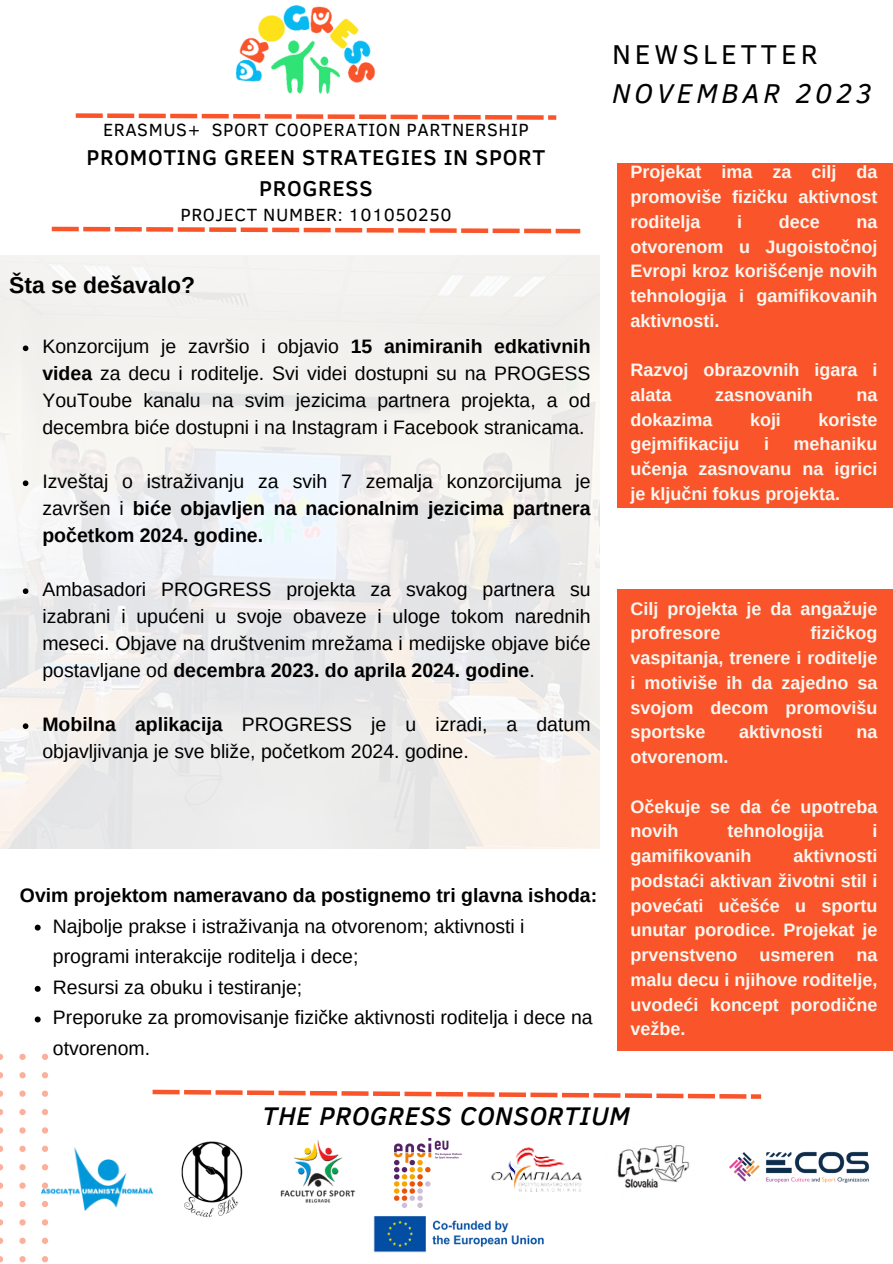
<style>
.page{position:relative;width:893px;height:1264px;background:#fff}
.page>*{position:absolute;margin:0;border:0;box-sizing:border-box;transform-origin:0 0}
.t1{font:italic 27.9px "Clear Sans";letter-spacing:.14em;color:#000}
.t2{font:27.9px "Clear Sans";letter-spacing:.14em;color:#000}
.t3{font:italic 500 26.25px "Clear Sans";letter-spacing:.03em;color:#000}
.t4{font:700 22.95px "Arimo";color:#000}
.t5{font:500 22.05px "Clear Sans";letter-spacing:.03em;color:#000}
.t6{font:19.5px/27px "Arimo";color:#000;text-align:justify}
.t7{font:700 19.5px/27px "Arimo";color:#000;text-align:justify}
.t8{font:19.35px/30.6px "Arimo";color:#000}
.t9{font:700 19.35px "Arimo";color:#000}
.t10{font:18.15px "Clear Sans";letter-spacing:.03em;color:#000}
.t11{font:700 18px/24.8px "Arimo";color:#faf7f0;text-align:justify}
.s1{font-weight:700}
.s2{font-weight:400}
</style>
<div class="page">
<div style="left:617px;top:163px;width:275px;height:344px;background:#f9542a"></div>
<img style="left:235px;top:5px;width:140px;height:89px">
<svg style="left:0;top:1053px;width:3px;height:6px"></svg>
<svg style="left:19px;top:1053px;width:7px;height:6px"></svg>
<svg style="left:42px;top:1053px;width:6px;height:6px"></svg>
<svg style="left:0;top:1072px;width:3px;height:6px"></svg>
<svg style="left:19px;top:1072px;width:7px;height:6px"></svg>
<svg style="left:42px;top:1072px;width:6px;height:6px"></svg>
<svg style="left:0;top:1090px;width:3px;height:6px"></svg>
<svg style="left:19px;top:1090px;width:7px;height:6px"></svg>
<svg style="left:42px;top:1090px;width:6px;height:6px"></svg>
<svg style="left:0;top:1109px;width:3px;height:6px"></svg>
<svg style="left:19px;top:1109px;width:7px;height:6px"></svg>
<svg style="left:42px;top:1109px;width:6px;height:6px"></svg>
<svg style="left:0;top:1127px;width:3px;height:6px"></svg>
<svg style="left:19px;top:1127px;width:7px;height:6px"></svg>
<svg style="left:42px;top:1127px;width:6px;height:6px"></svg>
<svg style="left:0;top:1145px;width:3px;height:6px"></svg>
<svg style="left:19px;top:1145px;width:7px;height:6px"></svg>
<svg style="left:0;top:1164px;width:3px;height:6px"></svg>
<svg style="left:19px;top:1164px;width:7px;height:6px"></svg>
<svg style="left:0;top:1182px;width:3px;height:6px"></svg>
<svg style="left:19px;top:1182px;width:7px;height:6px"></svg>
<svg style="left:0;top:1201px;width:3px;height:6px"></svg>
<svg style="left:19px;top:1201px;width:7px;height:6px"></svg>
<svg style="left:0;top:1219px;width:3px;height:6px"></svg>
<svg style="left:19px;top:1219px;width:7px;height:6px"></svg>
<svg style="left:42px;top:1219px;width:6px;height:6px"></svg>
<svg style="left:0;top:1237px;width:3px;height:6px"></svg>
<svg style="left:19px;top:1237px;width:7px;height:6px"></svg>
<svg style="left:42px;top:1237px;width:6px;height:6px"></svg>
<svg style="left:0;top:1256px;width:3px;height:6px"></svg>
<svg style="left:19px;top:1256px;width:7px;height:6px"></svg>
<svg style="left:42px;top:1256px;width:6px;height:6px"></svg>
<svg style="left:76px;top:113px;width:480px;height:7px"></svg>
<svg style="left:52px;top:227px;width:528px;height:6px"></svg>
<img style="left:280px;top:1140px;width:76px;height:63px">
<img style="left:181px;top:1141px;width:62px;height:77px">
<img style="left:42px;top:1146px;width:110px;height:63px">
<img style="left:729px;top:1151px;width:141px;height:32px">
<img style="left:395px;top:1138px;width:66px;height:69px">
<img style="left:617px;top:1145px;width:73px;height:43px">
<div style="left:617px;top:589px;width:275px;height:461px;background:#f9542a"></div>
<svg style="left:152px;top:1089px;width:609px;height:9px"></svg>
<img style="left:373px;top:1216px;width:171px;height:36px">
<img style="left:487px;top:1147px;width:95px;height:72px">
<svg style="left:23px;top:345px;width:5px;height:6px"></svg>
<svg style="left:23px;top:480px;width:5px;height:6px"></svg>
<svg style="left:23px;top:588px;width:5px;height:6px"></svg>
<svg style="left:23px;top:723px;width:5px;height:6px"></svg>
<svg style="left:35px;top:924px;width:6px;height:6px"></svg>
<svg style="left:35px;top:985px;width:6px;height:6px"></svg>
<svg style="left:35px;top:1016px;width:6px;height:6px"></svg>
<p class="t10" style="left:103px;top:116px;width:427px">ERASMUS+ SPORT COOPERATION PARTNERSHIP</p>
<p class="t5" style="left:86px;top:141px;width:460px">PROMOTING GREEN STRATEGIES IN SPORT</p>
<p class="t5" style="left:259px;top:172px;width:115px">PROGRESS</p>
<p class="t10" style="left:180px;top:202px;width:273px">PROJECT NUMBER: 101050250</p>
<p class="t4" style="left:9px;top:272px;width:187px">Šta se dešavalo?</p>
<p class="t6" style="left:42px;top:333px;width:549px">Konzorcijum je završio i objavio <span class="s1">15 animiranih edkativnih videa</span> za decu i roditelje. Svi videi dostupni su na PROGESS YouToube kanalu na svim jezicima partnera projekta, a od decembra biće dostupni i na Instagram i Facebook stranicama.</p>
<p class="t7" style="left:42px;top:468px;width:549px"><span class="s2">Izveštaj o istraživanju za svih 7 zemalja konzorcijuma je završen i</span> biće objavljen na nacionalnim jezicima partnera početkom 2024. godine.</p>
<p class="t6" style="left:42px;top:576px;width:549px">Ambasadori PROGRESS projekta za svakog partnera su izabrani i upućeni u svoje obaveze i uloge tokom narednih meseci. Objave na društvenim mrežama i medijske objave biće postavljane od <span class="s1">decembra 2023. do aprila 2024. godine</span>.</p>
<p class="t6" style="left:42px;top:711px;width:549px"><span class="s1">Mobilna aplikacija</span> PROGRESS je u izradi, a datum objavljivanja je sve bliže, početkom 2024. godine.</p>
<p class="t9" style="left:20px;top:884px;width:578px">Ovim projektom nameravano da postignemo tri glavna ishoda:</p>
<p class="t8" style="left:53px;top:910px;width:473px">Najbolje prakse i istraživanja na otvorenom; aktivnosti i programi interakcije roditelja i dece;</p>
<p class="t8" style="left:53px;top:971px;width:251px">Resursi za obuku i testiranje;</p>
<p class="t8" style="left:53px;top:1002px;width:541px">Preporuke za promovisanje fizičke aktivnosti roditelja i dece na otvorenom.</p>
<p class="t2" style="left:612px;top:34px;width:207px">NEWSLETTER</p>
<p class="t1" style="left:612px;top:72px;width:261px">NOVEMBAR 2023</p>
<p class="t11" style="left:630px;top:160px;width:248px">Projekat ima za cilj da promoviše fizičku aktivnost roditelja</p>
<p class="t11" style="left:737px;top:209px;width:6px">i</p>
<p class="t11" style="left:778px;top:209px;width:42px">dece</p>
<p class="t11" style="left:630px;top:209px;width:248px;text-indent:226px">na otvorenom u Jugoistočnoj Evropi kroz korišćenje novih tehnologija i gamifikovanih aktivnosti.</p>
<p class="t11" style="left:630px;top:357px;width:248px">Razvoj obrazovnih igara i alata</p>
<p class="t11" style="left:715px;top:382px;width:99px">zasnovanih</p>
<p class="t11" style="left:856px;top:382px;width:22px">na</p>
<p class="t11" style="left:630px;top:407px;width:83px">dokazima</p>
<p class="t11" style="left:750px;top:407px;width:32px">koji</p>
<p class="t11" style="left:818px;top:407px;width:60px">koriste</p>
<p class="t11" style="left:630px;top:432px;width:110px">gejmifikaciju</p>
<p class="t11" style="left:764px;top:432px;width:6px">i</p>
<p class="t11" style="left:630px;top:432px;width:248px;text-indent:163px">mehaniku učenja zasnovanu na igrici je ključni fokus projekta.</p>
<p class="t11" style="left:630px;top:596px;width:248px">Cilj projekta je da angažuje profresore</p>
<p class="t11" style="left:630px;top:621px;width:248px;text-indent:180px">fizičkog vaspitanja, trenere i roditelje i motiviše ih da zajedno sa svojom decom promovišu sportske</p>
<p class="t11" style="left:739px;top:719px;width:85px">aktivnosti</p>
<p class="t11" style="left:856px;top:719px;width:22px">na</p>
<p class="t11" style="left:630px;top:744px;width:99px">otvorenom.</p>
<p class="t11" style="left:630px;top:794px;width:248px">Očekuje se da će upotreba novih</p>
<p class="t11" style="left:727px;top:818px;width:97px">tehnologija</p>
<p class="t11" style="left:872px;top:818px;width:6px">i</p>
<p class="t11" style="left:630px;top:843px;width:122px">gamifikovanih</p>
<p class="t11" style="left:630px;top:843px;width:248px;text-indent:163px">aktivnosti podstaći aktivan životni stil i povećati učešće u sportu unutar porodice. Projekat je prvenstveno usmeren na malu decu i njihove roditelje, uvodeći koncept porodične vežbe.</p>
<p class="t3" style="left:262px;top:1096px;width:369px">THE PROGRESS CONSORTIUM</p>
</div>
